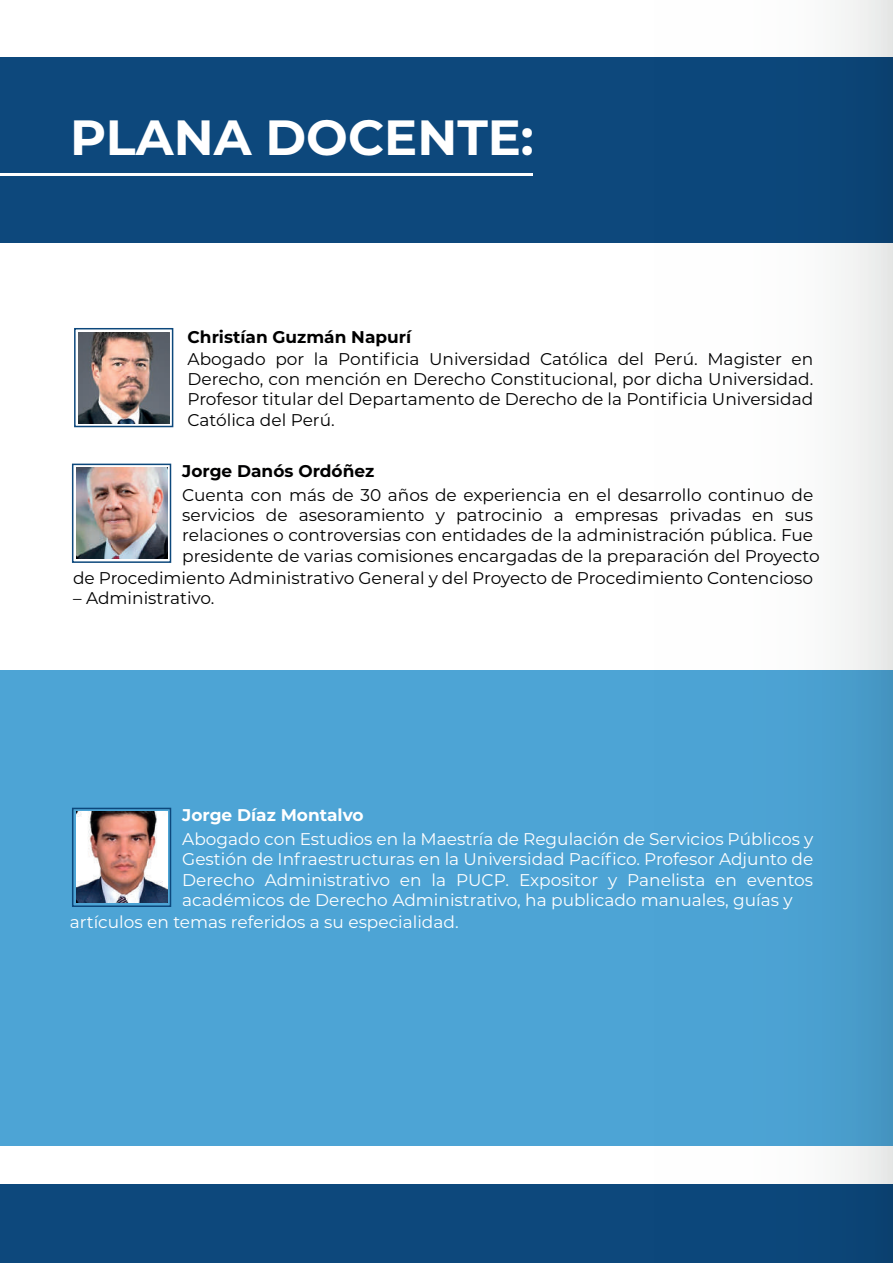
<style>
.page{position:relative;width:893px;height:1263px;background:#fff}
.page>*{position:absolute;margin:0;border:0;box-sizing:border-box;transform-origin:0 0}
.t1{font:700 49.35px "Montserrat";color:#fff}
.t2{font:16.95px/20.4px "Montserrat";color:#000001;text-align:justify}
.t3{font:16.95px/20.4px "Montserrat";color:#fff;text-align:justify}
.t4{font:700 16.95px "Montserrat";color:#000001}
.t5{font:700 16.95px "Montserrat";color:#fff}
</style>
<div class="page">
<div style="left:0;top:1184px;width:893px;height:79px;background:#0d487c"></div>
<div style="left:0;top:670px;width:893px;height:476px;background:#4da4d5"></div>
<div style="left:0;top:57px;width:893px;height:186px;background:#0d487c"></div>
<svg style="left:841px;top:0;width:52px;height:1263px"></svg>
<hr style="left:0;top:173px;width:532px;height:2px;background:#fff">
<div style="left:74px;top:328px;width:99px;height:99px;border:2px solid #0d487c"></div>
<img style="left:78px;top:332px;width:91px;height:91px">
<div style="left:72px;top:808px;width:99px;height:99px;border:2px solid #0d487c"></div>
<img style="left:76px;top:812px;width:91px;height:91px">
<div style="left:72px;top:464px;width:99px;height:99px;border:2px solid #0d487c"></div>
<img style="left:76px;top:468px;width:91px;height:91px">
<h1 class="t1" style="left:70px;top:102px;width:465px">PLANA DOCENTE:</h1>
<p class="t4" style="left:188px;top:325px;width:225px">Christían Guzmán Napurí</p>
<p class="t2" style="left:188px;top:348px;width:627px">Abogado por la Pontificia Universidad Católica del Perú. Magister en Derecho, con mención en Derecho Constitucional, por dicha Universidad.<br>Profesor titular del Departamento de Derecho de la Pontificia Universidad Católica del Perú.</p>
<p class="t4" style="left:182px;top:459px;width:194px">Jorge Danós Ordóñez</p>
<p class="t2" style="left:182px;top:484px;width:639px;text-align:left">Cuenta con más de 30 años de experiencia en el desarrollo continuo de servicios de asesoramiento y patrocinio a empresas privadas en sus relaciones o controversias con entidades de la administración pública. Fue presidente de varias comisiones encargadas de la preparación del Proyecto</p>
<p class="t2" style="left:73px;top:567px;width:741px">de Procedimiento Administrativo General y del Proyecto de Procedimiento Contencioso</p>
<p class="t2" style="left:73px;top:587px;width:143px">– Administrativo.</p>
<p class="t5" style="left:182px;top:803px;width:183px">Jorge Díaz Montalvo</p>
<p class="t3" style="left:182px;top:828px;width:632px">Abogado con Estudios en la Maestría de Regulación de Servicios Públicos y Gestión de Infraestructuras en la Universidad Pacífico. Profesor Adjunto de Derecho Administrativo en la PUCP. Expositor y Panelista en eventos académicos de Derecho Administrativo, ha publicado manuales, guías y</p>
<p class="t3" style="left:70px;top:912px;width:390px">artículos en temas referidos a su especialidad.</p>
</div>
